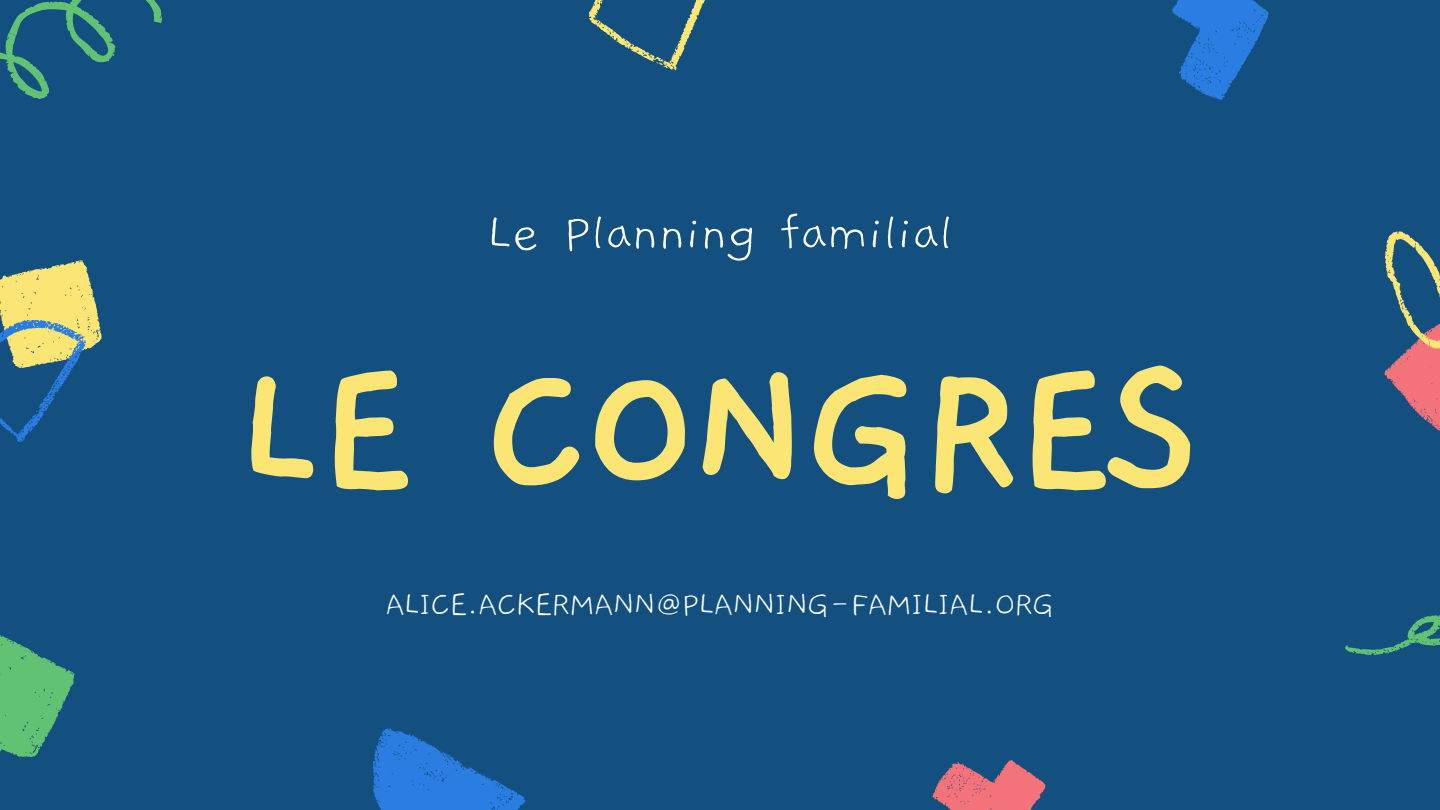
<style>
.page{position:relative;width:1440px;height:810px;background:#135080}
.page>*{position:absolute;margin:0;border:0;box-sizing:border-box;transform-origin:0 0}
.t1{font:700 200px "Gaegu";letter-spacing:-.04em;color:#fbe675}
.t2{font:300 57px "Gaegu";color:#fff}
.t3{font:300 36px "Gaegu";letter-spacing:-.02em;color:#fff}
</style>
<div class="page">
<svg style="left:0;top:260px;width:102px;height:182px"></svg>
<svg style="left:0;top:0;width:162px;height:99px"></svg>
<svg style="left:0;top:635px;width:75px;height:122px"></svg>
<svg style="left:932px;top:760px;width:114px;height:50px"></svg>
<svg style="left:1345px;top:615px;width:95px;height:40px"></svg>
<svg style="left:372px;top:728px;width:154px;height:82px"></svg>
<svg style="left:1172px;top:0;width:97px;height:100px"></svg>
<svg style="left:1384px;top:231px;width:56px;height:200px"></svg>
<svg style="left:588px;top:0;width:117px;height:71px"></svg>
<p class="t2" style="left:487px;top:205px;width:468px">Le Planning familial</p>
<p class="t1" style="left:234px;top:333px;width:974px">LE CONGRES</p>
<p class="t3" style="left:385px;top:587px;width:671px">ALICE.ACKERMANN@PLANNING-FAMILIAL.ORG</p>
</div>
